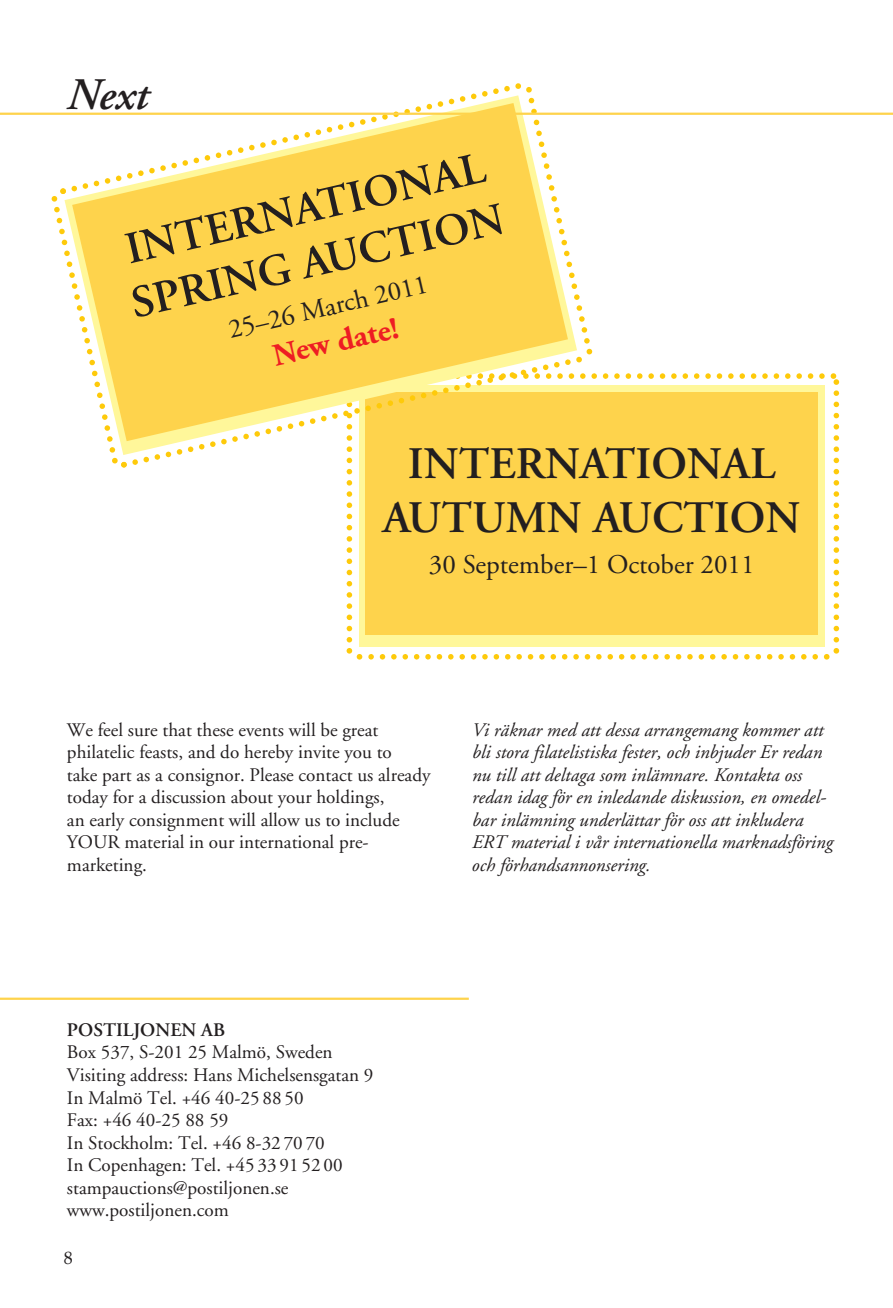
<style>
.page{position:relative;width:893px;height:1308px;background:#fff}
.page>*{position:absolute;margin:0;border:0;box-sizing:border-box;transform-origin:0 0}
.t1{font:600 45px/54px "Adobe Garamond";color:#231f20;text-align:center}
.t2{font:italic 600 45px "Adobe Garamond";color:#231f20}
.t3{font:700 31.5px "Adobe Garamond";color:#ee1d23}
.t4{font:27px "Adobe Garamond";color:#231f20}
.t5{font:19.12px/22.5px "Adobe Garamond";color:#231f20}
.t6{font:italic 19.12px/22.5px "Adobe Garamond";color:#231f20}
.t7{font:600 19.12px "Adobe Garamond";color:#231f20}
.t8{font:18px "Palatino";color:#231f20}
</style>
<div class="page">
<svg style="left:347px;top:373px;width:492px;height:286px;background:#feda63"></svg>
<div style="left:127px;top:198px;width:388px;height:156px;background:#fed34c"></div>
<svg style="left:56px;top:85px;width:459px;height:113px"></svg>
<svg style="left:122px;top:354px;width:458px;height:117px"></svg>
<svg style="left:51px;top:188px;width:76px;height:279px"></svg>
<svg style="left:515px;top:83px;width:80px;height:279px"></svg>
<hr style="left:0;top:113px;width:893px;height:2px;background:#fed34c">
<hr style="left:0;top:997px;width:469px;height:2px;background:#fed34c">
<h1 class="t2" style="left:67px;top:77px;width:83px">Next</h1>
<h1 class="t1" style="left:114px;top:229px;width:383px;text-align:left;rotate:-13deg">INTERNATIONAL<br>SPRING AUCTION</h1>
<h3 class="t4" style="left:226px;top:319px;width:205px;rotate:-13deg">25–26 March 2011</h3>
<h2 class="t3" style="left:271px;top:343px;width:129px;rotate:-13deg">New date!</h2>
<h1 class="t1" style="left:383px;top:441px;width:419px">INTERNATIONAL<br>AUTUMN AUCTION</h1>
<h3 class="t4" style="left:429px;top:554px;width:327px">30 September–1 October 2011</h3>
<p class="t5" style="left:67px;top:720px;width:365px">We feel sure that these events will be great philatelic feasts, and do hereby invite you to<br>take part as a consignor. Please contact us already today for a discussion about your holdings,<br>an early consignment will allow us to include YOUR material in our international pre&shy;marketing.</p>
<p class="t6" style="left:472px;top:720px;width:363px">Vi räknar med att dessa arrangemang kommer att bli stora filatelistiska fester, och inbjuder Er redan nu till att deltaga som inlämnare. Kontakta oss redan idag för en inledande diskussion, en omedel&shy;bar inlämning underlättar för oss att inkludera ERT material i vår internationella marknadsföring och förhandsannonsering.</p>
<p class="t7" style="left:67px;top:1022px;width:160px">POSTILJONEN AB</p>
<p class="t5" style="left:67px;top:1042px;width:308px">Box 537, S-201 25 Malmö, Sweden<br>Visiting address: Hans Michelsensgatan 9<br>In Malmö Tel. +46 40-25 88 50<br>Fax: +46 40-25 88 59<br>In Stockholm: Tel. +46 8-32 70 70<br>In Copenhagen: Tel. +45 33 91 52 00 stampauctions@postiljonen.se www.postiljonen.com</p>
<p class="t8" style="left:64px;top:1247px;width:10px">8</p>
</div>
